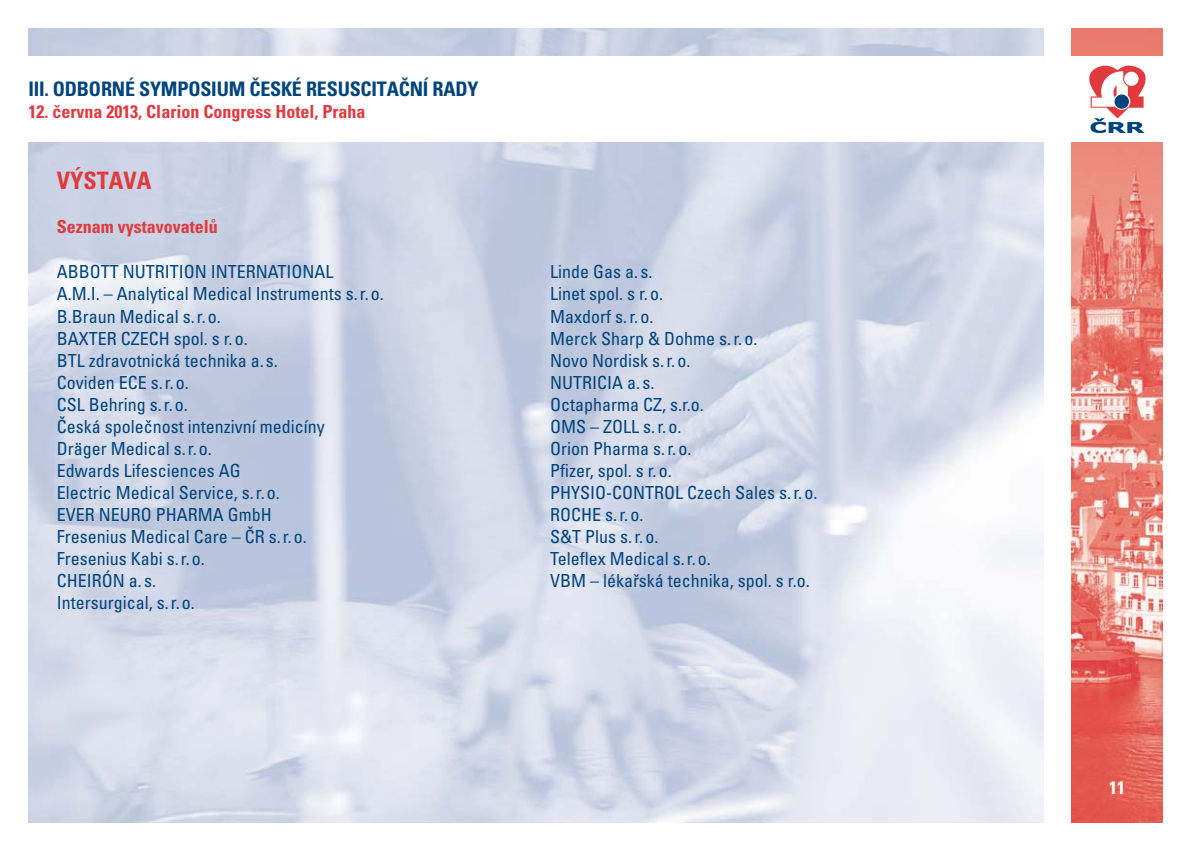
<style>
.page{position:relative;width:1191px;height:851px;background:#fff}
.page>*{position:absolute;margin:0;border:0;box-sizing:border-box;transform-origin:0 0}
.t1{font:700 condensed 24px "Univers CE";color:#e1393e}
.t2{font:700 condensed 20px "Univers CE";letter-spacing:-.01em;color:#00447c}
.t3{font:condensed 18px/22px "Univers CE";color:#00447c}
.t4{font:700 condensed 18px "Univers CE";color:#e1393e}
.t5{font:700 condensed 18px "Univers CE";color:#fff}
</style>
<div class="page">
<img style="left:1071px;top:28px;width:91px;height:794px">
<div style="left:0;top:57px;width:1191px;height:85px;background:#fff"></div>
<svg style="left:1089px;top:65px;width:57px;height:68px"></svg>
<div style="left:1114px;top:94px;width:15px;height:15px;background:#00447c;border-radius:50%"></div>
<p class="t2" style="left:28px;top:82px;width:451px">III. ODBORNÉ SYMPOSIUM ČESKÉ RESUSCITAČNÍ RADY</p>
<p class="t4" style="left:28px;top:105px;width:338px">12. června 2013, Clarion Congress Hotel, Praha</p>
<h1 class="t1" style="left:57px;top:171px;width:96px">VÝSTAVA</h1>
<p class="t4" style="left:57px;top:220px;width:162px">Seznam vystavovatelů</p>
<p class="t3" style="left:57px;top:262px;width:329px">ABBOTT NUTRITION INTERNATIONAL<br>A.M.I. – Analytical Medical Instruments s. r. o.<br>B.Braun Medical s. r. o.<br>BAXTER CZECH spol. s r. o.<br>BTL zdravotnická technika a. s.<br>Coviden ECE s. r. o.<br>CSL Behring s. r. o.<br>Česká společnost intenzivní medicíny<br>Dräger Medical s. r. o.<br>Edwards Lifesciences AG<br>Electric Medical Service, s. r. o.<br>EVER NEURO PHARMA GmbH<br>Fresenius Medical Care – ČR s. r. o.<br>Fresenius Kabi s. r. o.<br>CHEIRÓN a. s.<br>Intersurgical, s. r. o.</p>
<p class="t3" style="left:550px;top:262px;width:269px">Linde Gas a. s.<br>Linet spol. s r. o.<br>Maxdorf s. r. o.<br>Merck Sharp &amp; Dohme s. r. o.<br>Novo Nordisk s. r. o.<br>NUTRICIA a. s.<br>Octapharma CZ, s.r.o.<br>OMS – ZOLL s. r. o.<br>Orion Pharma s. r. o.<br>Pfizer, spol. s r. o.<br>PHYSIO-CONTROL Czech Sales s. r. o.<br>ROCHE s. r. o.<br>S&amp;T Plus s. r. o.<br>Teleflex Medical s. r. o.<br>VBM – lékařská technika, spol. s r.o.</p>
<p class="t5" style="left:1109px;top:781px;width:17px">11</p>
</div>
